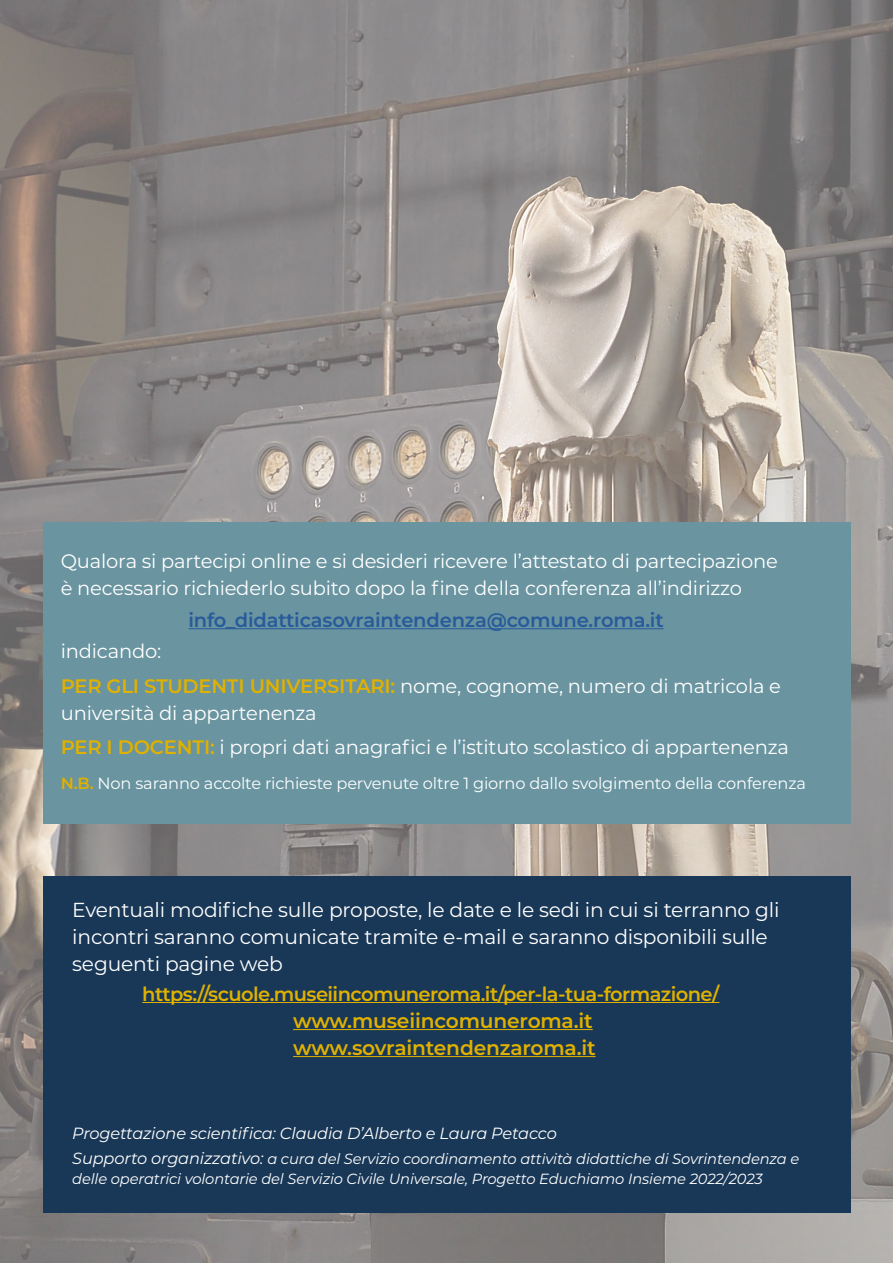
<style>
.page{position:relative;width:893px;height:1263px;background:#fff}
.page>*{position:absolute;margin:0;border:0;box-sizing:border-box;transform-origin:0 0}
.t1{font:20.25px/27px "Montserrat";letter-spacing:-.01em;color:#fff}
.t2{font:600 20.25px/27px "Montserrat";letter-spacing:-.01em;color:#e0b100}
.t3{font:19.5px/34.5px "Montserrat";letter-spacing:-.01em;color:#fff}
.t4{font:600 19.5px "Montserrat";letter-spacing:-.03em;color:#e0b100}
.t5{font:600 19.5px "Montserrat";letter-spacing:-.01em;color:#275b9b}
.t6{font:16.2px "Montserrat";letter-spacing:-.01em;color:#fff}
.t7{font:italic 16.2px "Montserrat";letter-spacing:-.01em;color:#fff}
.t8{font:italic 14.7px/19.5px "Montserrat";letter-spacing:-.01em;color:#fff}
.s1{font-weight:600;color:#e0b100}
.s2{font-size:16.2px}
</style>
<div class="page">
<img style="left:0;top:0;width:893px;height:1263px">
<div style="left:43px;top:522px;width:807px;height:301px;background:#6994a0"></div>
<hr style="left:189px;top:628px;width:475px;height:1px;background:#275b9b">
<div style="left:43px;top:876px;width:807px;height:336px;background:#193857"></div>
<hr style="left:142px;top:1002px;width:577px;height:1px;background:#e0b100">
<hr style="left:293px;top:1029px;width:300px;height:1px;background:#e0b100">
<hr style="left:293px;top:1056px;width:303px;height:1px;background:#e0b100">
<p class="t3" style="left:61px;top:547px;width:719px;line-height:27px">Qualora si partecipi online e si desideri ricevere l’attestato di partecipazione è necessario richiederlo subito dopo la fine della conferenza all’indirizzo</p>
<p class="t5" style="left:189px;top:606px;width:477px">info_didatticasovraintendenza@comune.roma.it</p>
<p class="t3" style="left:61px;top:633px;width:722px">indicando:<br><span class="s1">PER GLI STUDENTI UNIVERSITARI:</span> nome, cognome, numero di matricola e</p>
<p class="t3" style="left:61px;top:695px;width:730px">università di appartenenza<br><span class="s1">PER I DOCENTI:</span> i propri dati anagrafici e l’istituto scolastico di appartenenza</p>
<p class="t6" style="left:61px;top:772px;width:747px"><span class="s1">N.B.</span> Non saranno accolte richieste pervenute oltre 1 giorno dallo svolgimento della conferenza</p>
<p class="t1" style="left:72px;top:895px;width:709px">Eventuali modifiche sulle proposte, le date e le sedi in cui si terranno gli incontri saranno comunicate tramite e-mail e saranno disponibili sulle seguenti pagine web</p>
<p class="t4" style="left:142px;top:980px;width:579px">https://scuole.museiincomuneroma.it/per-la-tua-formazione/</p>
<p class="t2" style="left:293px;top:1006px;width:304px">www.museiincomuneroma.it www.sovraintendenzaroma.it</p>
<p class="t7" style="left:72px;top:1122px;width:486px">Progettazione scientifica: Claudia D’Alberto e Laura Petacco</p>
<p class="t8" style="left:72px;top:1148px;width:728px"><span class="s2">Supporto organizzativo:</span> a cura del Servizio coordinamento attività didattiche di Sovrintendenza e delle operatrici volontarie del Servizio Civile Universale, Progetto Educhiamo Insieme 2022/2023</p>
</div>
